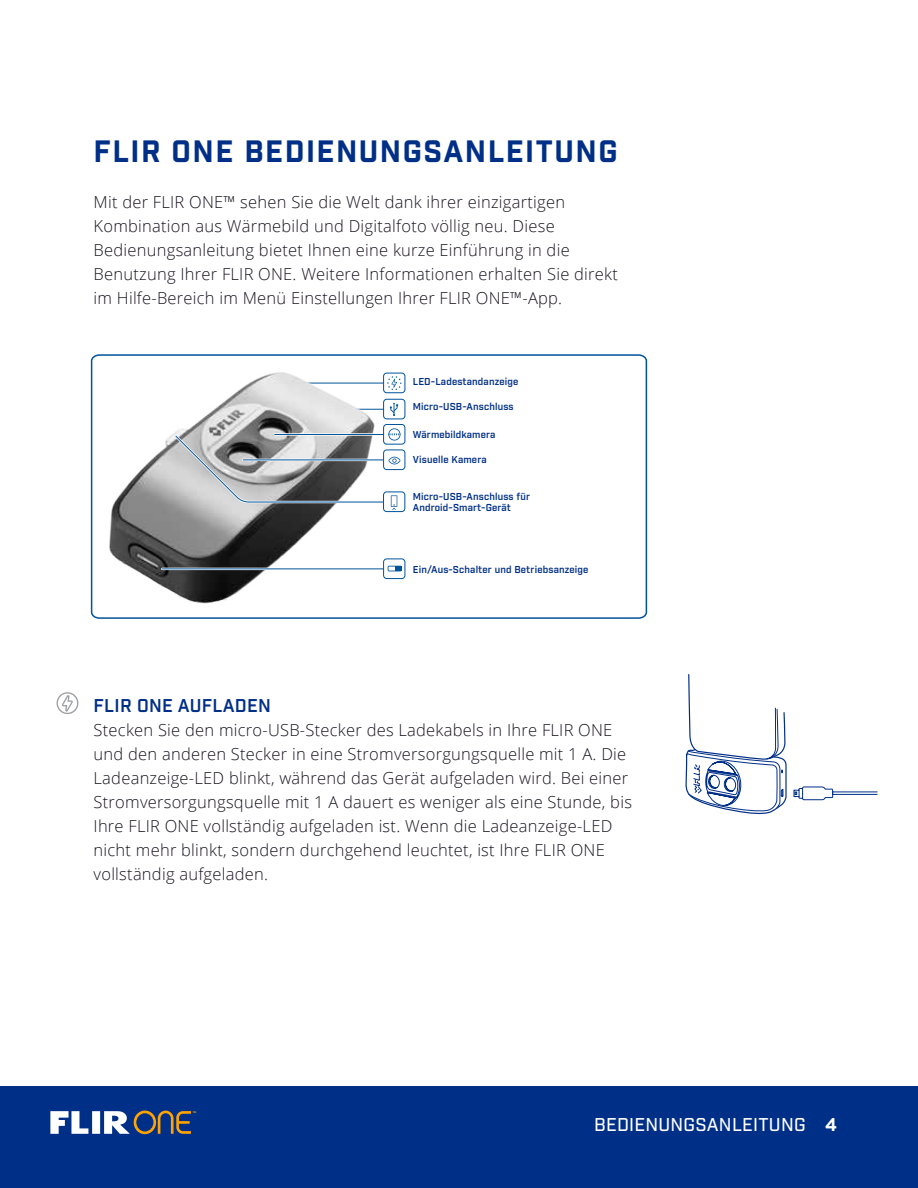
<style>
.page{position:relative;width:918px;height:1188px;background:#fff}
.page>*{position:absolute;margin:0;border:0;box-sizing:border-box;transform-origin:0 0}
.t1{font:700 30px "Industry";letter-spacing:.05em;color:#002f87}
.t2{font:500 18px "Industry";letter-spacing:.015em;color:#fff}
.t3{font:600 18px "Industry";letter-spacing:.015em;color:#002f87}
.t4{font:300 16.5px/24px "Open Sans";letter-spacing:.015em;color:#191421}
.t5{font:600 9.9px "Industry";letter-spacing:.025em;color:#00549b}
.t6{font:600 9.75px/11.7px "Industry";letter-spacing:.015em;color:#002f87}
.t7{font:700 2.55px "Myriad Pro";color:#ffa400}
.s1{font-weight:700}
</style>
<div class="page">
<div style="left:0;top:1086px;width:918px;height:102px;background:#002f87"></div>
<svg style="left:50px;top:1111px;width:141px;height:23px"></svg>
<svg style="left:57px;top:692px;width:21px;height:22px"></svg>
<svg style="left:793px;top:786px;width:85px;height:15px"></svg>
<svg style="left:686px;top:674px;width:101px;height:141px"></svg>
<svg style="left:90px;top:354px;width:558px;height:265px"></svg>
<div style="left:413px;top:371px;width:216px;height:20px;background:#fff"></div>
<div style="left:413px;top:397px;width:216px;height:20px;background:#fff"></div>
<div style="left:413px;top:424px;width:216px;height:20px;background:#fff"></div>
<div style="left:413px;top:450px;width:216px;height:20px;background:#fff"></div>
<div style="left:413px;top:486px;width:216px;height:32px;background:#fff"></div>
<div style="left:413px;top:559px;width:216px;height:20px;background:#fff"></div>
<h1 class="t1" style="left:94px;top:133px;width:526px">FLIR ONE BEDIENUNGSANLEITUNG</h1>
<p class="t4" style="left:94px;top:189px;width:526px">Mit der FLIR ONE™ sehen Sie die Welt dank ihrer einzigartigen Kombination aus Wärmebild und Digitalfoto völlig neu. Diese Bedienungsanleitung bietet Ihnen eine kurze Einführung in die Benutzung Ihrer FLIR ONE. Weitere Informationen erhalten Sie direkt im Hilfe-Bereich im Menü Einstellungen Ihrer FLIR ONE™-App.</p>
<p class="t6" style="left:413px;top:376px;width:107px">LED-Ladestandanzeige</p>
<p class="t6" style="left:413px;top:402px;width:102px">Micro-USB-Anschluss</p>
<p class="t6" style="left:413px;top:429px;width:84px">Wärmebildkamera</p>
<p class="t6" style="left:413px;top:454px;width:75px">Visuelle Kamera</p>
<p class="t6" style="left:413px;top:491px;width:119px">Micro-USB-Anschluss für<br>Android-Smart-Gerät</p>
<p class="t5" style="left:415px;top:376px;width:102px">Charge Indicator LED</p>
<p class="t5" style="left:415px;top:403px;width:83px">Micro USB Power</p>
<p class="t5" style="left:415px;top:429px;width:79px">Thermal Camera</p>
<p class="t5" style="left:415px;top:454px;width:72px">Visible Camera</p>
<p class="t5" style="left:415px;top:496px;width:137px">Phone Connect or Micro USB</p>
<p class="t5" style="left:415px;top:562px;width:166px">Off/On Switch and Power Indicator</p>
<p class="t6" style="left:413px;top:564px;width:177px">Ein/Aus-Schalter und Betriebsanzeige</p>
<p class="t3" style="left:94px;top:694px;width:179px">FLIR ONE AUFLADEN</p>
<p class="t4" style="left:94px;top:717px;width:540px">Stecken Sie den micro-USB-Stecker des Ladekabels in Ihre FLIR ONE und den anderen Stecker in eine Stromversorgungsquelle mit 1 A. Die Ladeanzeige-LED blinkt, während das Gerät aufgeladen wird. Bei einer Stromversorgungsquelle mit 1 A dauert es weniger als eine Stunde, bis Ihre FLIR ONE vollständig aufgeladen ist. Wenn die Ladeanzeige-LED nicht mehr blinkt, sondern durchgehend leuchtet, ist Ihre FLIR ONE vollständig aufgeladen.</p>
<p class="t7" style="left:193px;top:1110px;width:5px">TM</p>
<p class="t2" style="left:594px;top:1114px;width:244px">BEDIENUNGSANLEITUNG <span class="s1">4</span></p>
</div>
